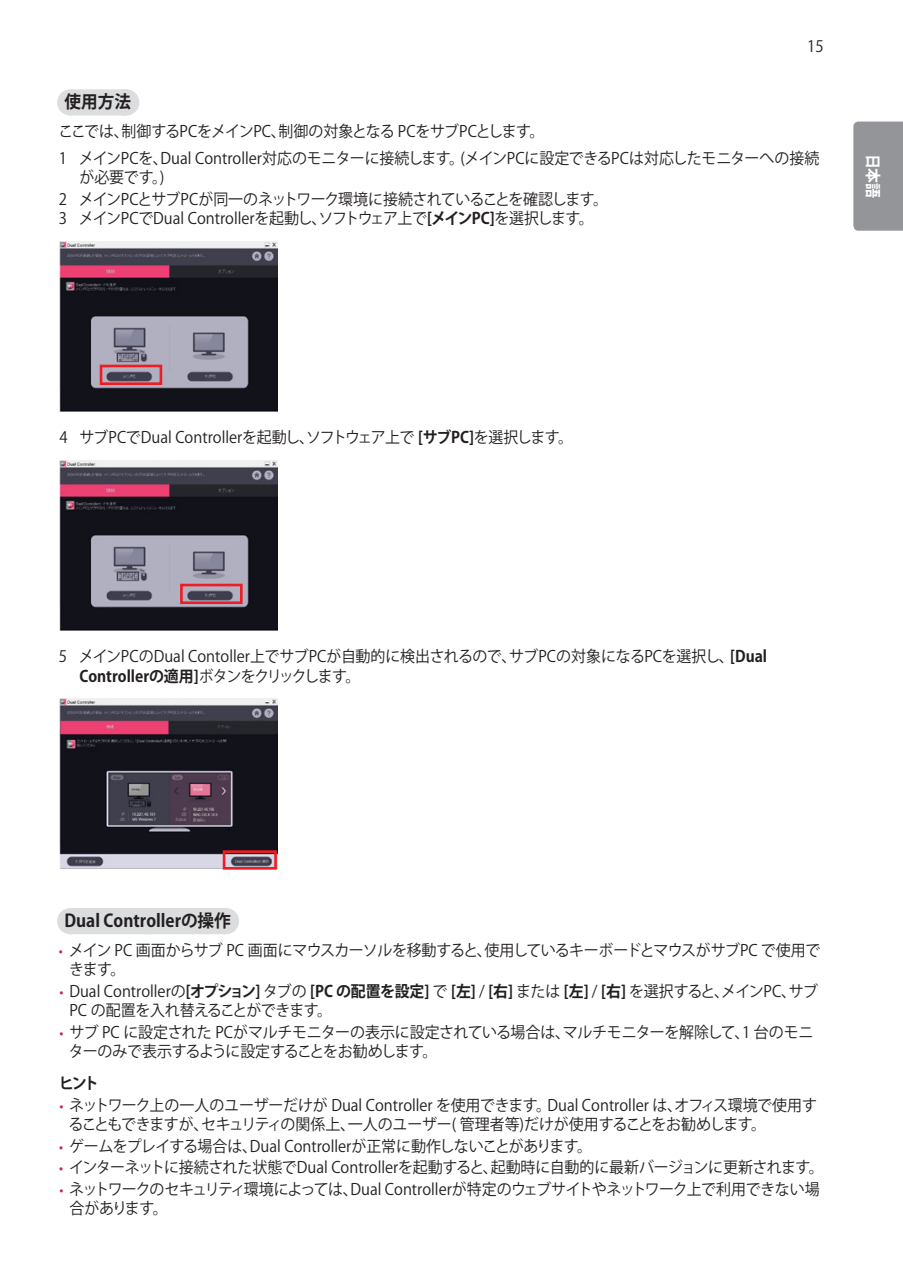
<style>
.page{position:relative;width:903px;height:1275px;background:#fff}
.page>*{position:absolute;margin:0;border:0;box-sizing:border-box;transform-origin:0 0}
.Gray_Title{font:700 17.5px "Koz Go Pro";color:#231f20;scale:.95 1}
.Body{font:15.75px/19.2px "Koz Go Pro";letter-spacing:-.01em;color:#231f20;scale:.95 1}
.Body-2{font:15.75px/19.2px "Koz Go Pro";letter-spacing:-.035em;color:#231f20;scale:.95 1}
.Body-3{font:15.75px/19.2px "Koz Go Pro";letter-spacing:-.04em;color:#231f20;scale:.95 1}
.Body-4{font:15.75px "Koz Go Pro";letter-spacing:-.05em;color:#231f20;scale:.95 1}
.t1{font:700 15.75px "Koz Go Pro";color:#fff;scale:.95 1}
.Body_Bold{font:700 15.75px "Koz Go Pro";color:#231f20;scale:.95 1}
.s1{font-weight:700}
.s2{font-size:14px;color:#c8205d}
</style>
<div class="page">
<div style="left:853px;top:122px;width:50px;height:109px;background:#939598"></div>
<div style="left:70px;top:89px;width:55px;height:27px;background:#dcdddf"></div>
<svg style="left:69px;top:89px;width:1px;height:27px"></svg>
<svg style="left:98px;top:89px;width:29px;height:27px"></svg>
<div style="left:70px;top:908px;width:155px;height:26px;background:#dcdddf"></div>
<svg style="left:69px;top:908px;width:1px;height:26px"></svg>
<svg style="left:225px;top:908px;width:2px;height:26px"></svg>
<img style="left:60px;top:241px;width:217px;height:170px">
<div style="left:100px;top:365px;width:62px;height:20px;border:3px solid #ee1d23"></div>
<img style="left:60px;top:460px;width:217px;height:170px">
<div style="left:180px;top:584px;width:63px;height:20px;border:3px solid #ee1d23"></div>
<img style="left:60px;top:698px;width:217px;height:170px">
<div style="left:223px;top:850px;width:54px;height:20px;border:3px solid #ee1d23"></div>
<p class="Body" style="left:807px;top:37px;width:19px">15</p>
<p class="Gray_Title" style="left:64px;top:90px;width:72px">使用方法</p>
<p class="Body" style="left:58px;top:122px;width:513px">ここでは、制御するPCをメインPC、制御の対象となる PCをサブPCとします。</p>
<p class="Body" style="left:79px;top:149px;width:780px;text-indent:-20px">1 メインPCを、Dual Controller対応のモニターに接続します。(メインPCに設定できるPCは対応したモニターへの接続が必要です。)</p>
<p class="Body-4" style="left:59px;top:189px;width:579px">2 メインPCとサブPCが同一のネットワーク環境に接続されていることを確認します。</p>
<p class="Body" style="left:59px;top:209px;width:564px">3 メインPCでDual Controllerを起動し、ソフトウェア上で<span class="s1">[メインPC]</span>を選択します。</p>
<p class="t1" style="left:883px;top:154px;width:48px;rotate:90deg">日本語</p>
<p class="Body" style="left:60px;top:428px;width:542px">4 サブPCでDual Controllerを起動し、ソフトウェア上で <span class="s1">[サブPC]</span>を選択します。</p>
<p class="Body" style="left:79px;top:647px;width:725px;text-indent:-20px">5 メインPCのDual Contoller上でサブPCが自動的に検出されるので、サブPCの対象になるPCを選択し、<span class="s1">[Dual<br>Controllerの適用]</span>ボタンをクリックします。</p>
<p class="Gray_Title" style="left:64px;top:909px;width:176px">Dual Controllerの操作</p>
<p class="Body-3" style="left:69px;top:941px;width:792px;text-indent:-10px"><span class="s2">•</span> メイン PC 画面からサブ PC 画面にマウスカーソルを移動すると、使用しているキーボードとマウスがサブPC で使用できます。</p>
<p class="Body" style="left:69px;top:982px;width:789px;text-indent:-10px"><span class="s2">•</span> Dual Controllerの<span class="s1">[オプション]</span> タブの <span class="s1">[PC の配置を設定]</span> で <span class="s1">[左]</span> / <span class="s1">[右]</span> または <span class="s1">[左]</span> / <span class="s1">[右]</span> を選択すると、メインPC、サブ<br>PC の配置を入れ替えることができます。</p>
<p class="Body" style="left:69px;top:1023px;width:785px;text-indent:-9px"><span class="s2">•</span> サブ PC に設定された PCがマルチモニターの表示に設定されている場合は、マルチモニターを解除して、1 台のモニターのみで表示するように設定することをお勧めします。</p>
<p class="Body_Bold" style="left:59px;top:1073px;width:43px">ヒント</p>
<p class="Body" style="left:69px;top:1096px;width:789px;text-indent:-9px"><span class="s2">•</span> ネットワーク上の一人のユーザーだけが Dual Controller を使用できます。Dual Controller は、オフィス環境で使用することもできますが、セキュリティの関係上、一人のユーザー( 管理者等)だけが使用することをお勧めします。</p>
<p class="Body" style="left:59px;top:1137px;width:562px"><span class="s2">•</span> ゲームをプレイする場合は、Dual Controllerが正常に動作しないことがあります。</p>
<p class="Body" style="left:59px;top:1158px;width:806px"><span class="s2">•</span> インターネットに接続された状態でDual Controllerを起動すると、起動時に自動的に最新バージョンに更新されます。</p>
<p class="Body-2" style="left:69px;top:1180px;width:791px;text-indent:-10px"><span class="s2">•</span> ネットワークのセキュリティ環境によっては、Dual Controllerが特定のウェブサイトやネットワーク上で利用できない場合があります。</p>
</div>
